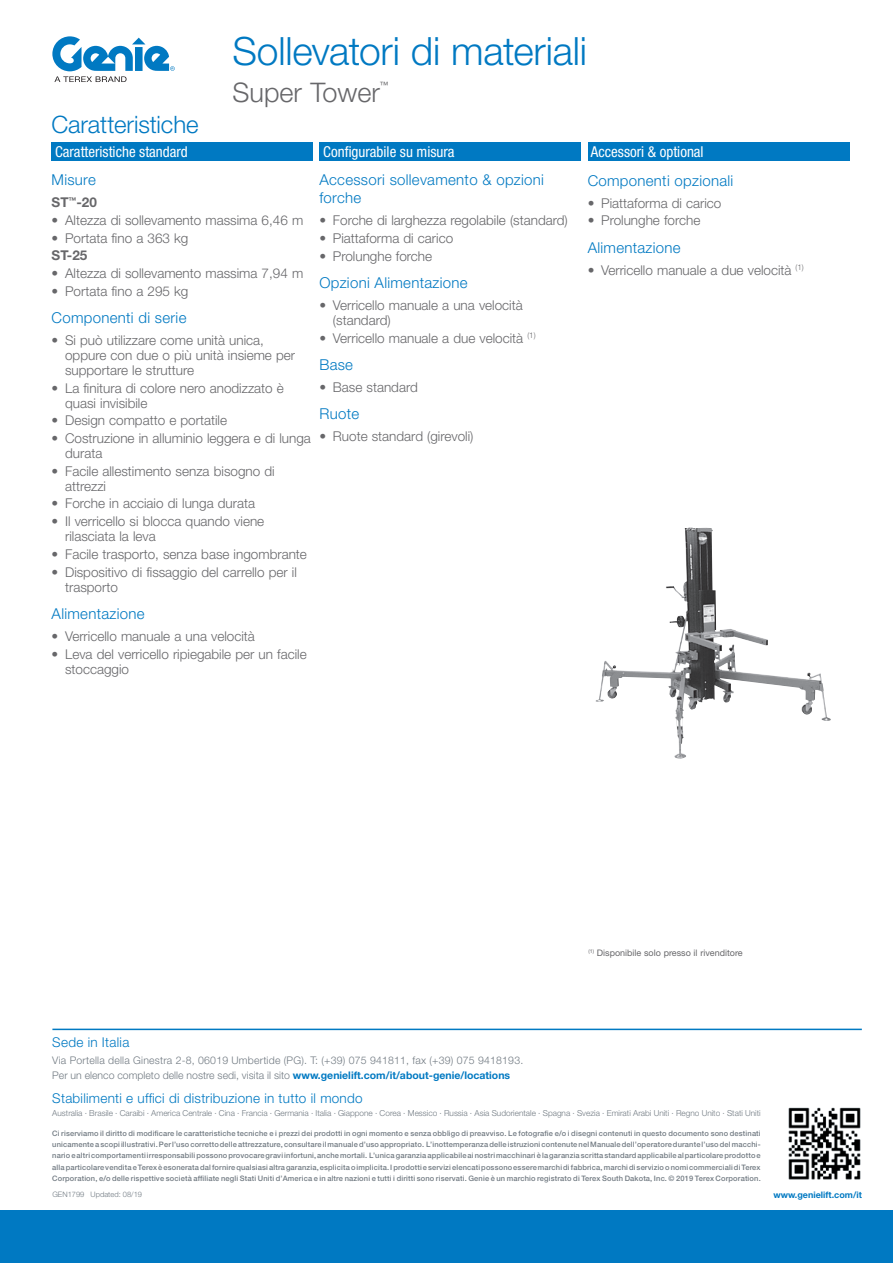
<style>
.page{position:relative;width:893px;height:1263px;background:#fff}
.page>*{position:absolute;margin:0;border:0;box-sizing:border-box;transform-origin:0 0}
.t1{font:300 39px "Helvetica Neue LT Std";letter-spacing:-.005em;color:#0079c2}
.t2{font:300 27px "Helvetica Neue LT Std";color:#67676a}
.t3{font:300 24px "Helvetica Neue LT Std";letter-spacing:-.005em;color:#0079c2}
.t4{font:300 15px/18px "Helvetica Neue LT Std";letter-spacing:.02em;color:#0079c2}
.t5{font:condensed 15px "Helvetica Neue LT Std";color:#fff}
.t6{font:300 13.5px/15px "Helvetica Neue LT Std";color:#67676a}
.t7{font:300 13.5px "Helvetica Neue LT Std";letter-spacing:.02em;color:#0079c2}
.t8{font:700 13.5px "Helvetica Neue LT Std";color:#67676a}
.t9{font:300 10.5px/14.9px "Helvetica Neue LT Std";letter-spacing:.02em;color:#717a82}
.t10{font:9px "Helvetica Neue LT Std";color:#67676a}
.t11{font:700 9px "Helvetica Neue LT Std";color:#0079c2}
.t12{font:condensed 8.7px "Helvetica Neue LT Std";color:#67676a}
.t13{font:300 8.25px "Helvetica Neue LT Std";color:#717a82}
.t14{font:500 7.5px/11.2px "Helvetica Neue LT Std";letter-spacing:.02em;color:#717a82;text-align:justify}
.t15{font:300 7.5px "Helvetica Neue LT Std";color:#717a82}
.s1{font-weight:700;color:#0079c2}
</style>
<div class="page">
<svg style="left:52px;top:36px;width:123px;height:46px"></svg>
<div style="left:51px;top:142px;width:262px;height:19px;background:#0079c2"></div>
<div style="left:320px;top:142px;width:261px;height:19px;background:#0079c2"></div>
<div style="left:588px;top:142px;width:261px;height:19px;background:#0079c2"></div>
<img style="left:595px;top:528px;width:94px;height:174px">
<div style="left:0;top:1210px;width:893px;height:53px;background:#0079c2"></div>
<img style="left:788px;top:1107px;width:73px;height:73px">
<hr style="left:52px;top:1029px;width:810px;height:1px;background:#0079c2">
<h1 class="t1" style="left:233px;top:27px;width:356px">Sollevatori di materiali</h1>
<h2 class="t2" style="left:233px;top:76px;width:149px">Super Tower</h2>
<p class="t12" style="left:380px;top:80px;width:10px">™</p>
<h3 class="t3" style="left:51px;top:110px;width:149px">Caratteristiche</h3>
<h3 class="t5" style="left:55px;top:143px;width:134px">Caratteristiche standard</h3>
<h3 class="t5" style="left:323px;top:143px;width:133px">Configurabile su misura</h3>
<h3 class="t5" style="left:591px;top:143px;width:114px">Accessori &amp; optional</h3>
<h3 class="t4" style="left:52px;top:171px;width:46px">Misure</h3>
<h3 class="t8" style="left:52px;top:194px;width:47px">ST<sup>™</sup>-20</h3>
<h3 class="t6" style="left:52px;top:212px;width:253px">• Altezza di sollevamento massima 6,46 m</h3>
<h3 class="t6" style="left:52px;top:230px;width:138px">• Portata fino a 363 kg</h3>
<h3 class="t8" style="left:52px;top:247px;width:37px">ST-25</h3>
<h3 class="t6" style="left:52px;top:265px;width:253px">• Altezza di sollevamento massima 7,94 m</h3>
<h3 class="t6" style="left:52px;top:283px;width:138px">• Portata fino a 295 kg</h3>
<h3 class="t4" style="left:52px;top:309px;width:136px">Componenti di serie</h3>
<h3 class="t6" style="left:65px;top:332px;width:231px;text-indent:-14px">• Si può utilizzare come unità unica, oppure con due o più unità insieme per supportare le strutture</h3>
<h3 class="t6" style="left:65px;top:380px;width:220px;text-indent:-14px">• La finitura di colore nero anodizzato è quasi invisibile</h3>
<h3 class="t6" style="left:52px;top:413px;width:177px">• Design compatto e portatile</h3>
<h3 class="t6" style="left:65px;top:430px;width:247px;text-indent:-14px">• Costruzione in alluminio leggera e di lunga durata</h3>
<h3 class="t6" style="left:65px;top:463px;width:211px;text-indent:-14px">• Facile allestimento senza bisogno di attrezzi</h3>
<h3 class="t6" style="left:52px;top:496px;width:205px">• Forche in acciaio di lunga durata</h3>
<h3 class="t6" style="left:65px;top:514px;width:201px;text-indent:-14px">• Il verricello si blocca quando viene rilasciata la leva</h3>
<h3 class="t6" style="left:52px;top:546px;width:257px">• Facile trasporto, senza base ingombrante</h3>
<h3 class="t6" style="left:65px;top:564px;width:233px;text-indent:-14px">• Dispositivo di fissaggio del carrello per il trasporto</h3>
<h3 class="t4" style="left:52px;top:604px;width:95px">Alimentazione</h3>
<h3 class="t6" style="left:52px;top:628px;width:205px">• Verricello manuale a una velocità</h3>
<h3 class="t6" style="left:65px;top:646px;width:243px;text-indent:-14px">• Leva del verricello ripiegabile per un facile stoccaggio</h3>
<h3 class="t4" style="left:319px;top:171px;width:226px">Accessori sollevamento &amp; opzioni forche</h3>
<h3 class="t6" style="left:319px;top:213px;width:250px">• Forche di larghezza regolabile (standard)</h3>
<h3 class="t6" style="left:319px;top:230px;width:135px">• Piattaforma di carico</h3>
<h3 class="t6" style="left:319px;top:248px;width:114px">• Prolunghe forche</h3>
<h3 class="t4" style="left:319px;top:273px;width:150px">Opzioni Alimentazione</h3>
<h3 class="t6" style="left:333px;top:297px;width:191px;text-indent:-14px">• Verricello manuale a una velocità (standard)</h3>
<h3 class="t6" style="left:319px;top:330px;width:218px">• Verricello manuale a due velocità <sup>(1)</sup></h3>
<h3 class="t4" style="left:319px;top:355px;width:35px">Base</h3>
<h3 class="t6" style="left:319px;top:379px;width:100px">• Base standard</h3>
<h3 class="t4" style="left:319px;top:405px;width:41px">Ruote</h3>
<h3 class="t6" style="left:319px;top:428px;width:156px">• Ruote standard (girevoli)</h3>
<h3 class="t4" style="left:588px;top:171px;width:147px">Componenti opzionali</h3>
<h3 class="t6" style="left:588px;top:195px;width:135px">• Piattaforma di carico</h3>
<h3 class="t6" style="left:588px;top:213px;width:114px">• Prolunghe forche</h3>
<h3 class="t4" style="left:588px;top:238px;width:95px">Alimentazione</h3>
<h3 class="t6" style="left:588px;top:262px;width:218px">• Verricello manuale a due velocità <sup>(1)</sup></h3>
<p class="t10" style="left:588px;top:948px;width:156px"><sup>(1)</sup> Disponibile solo presso il rivenditore</p>
<h3 class="t7" style="left:52px;top:1034px;width:79px">Sede in Italia</h3>
<h3 class="t9" style="left:52px;top:1053px;width:472px">Via Portella della Ginestra 2-8, 06019 Umbertide (PG). T: (+39) 075 941811, fax (+39) 075 9418193.<br>Per un elenco completo delle nostre sedi, visita il sito <span class="s1">www.genielift.com/it/about-genie/locations</span></h3>
<h3 class="t7" style="left:52px;top:1090px;width:312px">Stabilimenti e uffici di distribuzione in tutto il mondo</h3>
<p class="t13" style="left:52px;top:1108px;width:710px">Australia · Brasile · Caraibi · America Centrale · Cina · Francia · Germania · Italia · Giappone · Corea · Messico · Russia · Asia Sudorientale · Spagna · Svezia · Emirati Arabi Uniti · Regno Unito · Stati Uniti</p>
<p class="t14" style="left:52px;top:1127px;width:710px">Ci riserviamo il diritto di modificare le caratteristiche tecniche e i prezzi dei prodotti in ogni momento e senza obbligo di preavviso. Le fotografie e/o i disegni contenuti in questo documento sono destinati unicamente a scopi illustrativi. Per l’uso corretto delle attrezzature, consultare il manuale d’uso appropriato. L’inottemperanza delle istruzioni contenute nel Manuale dell’operatore durante l’uso del macchi&shy;nario e altri comportamenti irresponsabili possono provocare gravi infortuni, anche mortali. L’unica garanzia applicabile ai nostri macchinari è la garanzia scritta standard applicabile al particolare prodotto e alla particolare vendita e Terex è esonerata dal fornire qualsiasi altra garanzia, esplicita o implicita. I prodotti e servizi elencati possono essere marchi di fabbrica, marchi di servizio o nomi commerciali di Terex Corporation, e/o delle rispettive società affiliate negli Stati Uniti d’America e in altre nazioni e tutti i diritti sono riservati. Genie è un marchio registrato di Terex South Dakota, Inc. © 2019 Terex Corporation.</p>
<p class="t15" style="left:52px;top:1190px;width:91px">GEN1799 Updated: 08/19</p>
<p class="t11" style="left:773px;top:1190px;width:90px">www.genielift.com/it</p>
</div>
